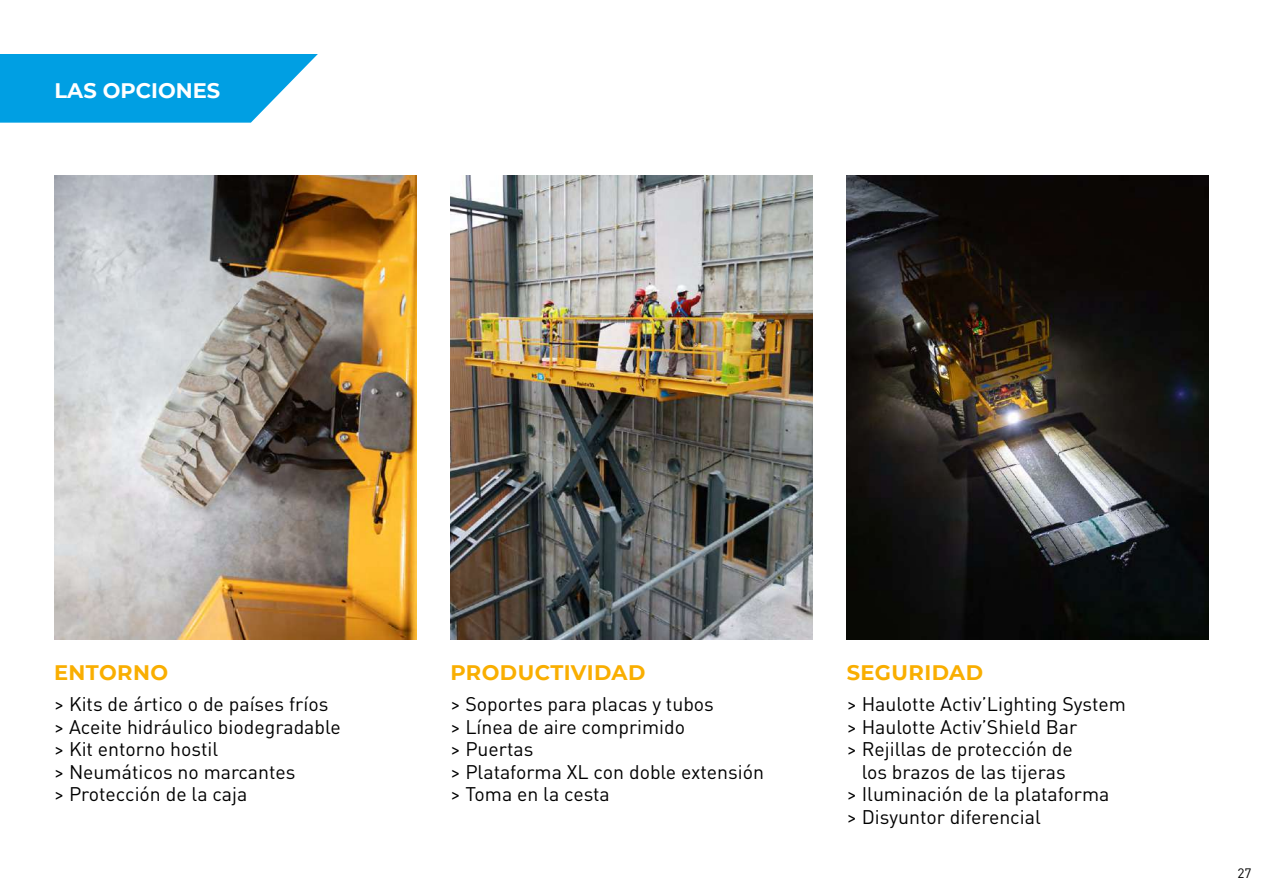
<style>
.page{position:relative;width:1263px;height:893px;background:#fff}
.page>*{position:absolute;margin:0;border:0;box-sizing:border-box;transform-origin:0 0}
.t1{font:700 21px "Montserrat";letter-spacing:.02em;color:#f9ae00}
.t2{font:700 21px "Montserrat";color:#fff}
.t3{font:19.5px/22.5px "DIN Pro";color:#000}
.t4{font:13.5px "DIN Pro";color:#000}
</style>
<div class="page">
<img style="left:54px;top:176px;width:362px;height:463px">
<img style="left:450px;top:176px;width:363px;height:463px">
<img style="left:847px;top:176px;width:362px;height:463px">
<svg style="left:0;top:54px;width:318px;height:69px;background:#1ca9e6"></svg>
<p class="t2" style="left:54px;top:76px;width:167px">LAS OPCIONES</p>
<p class="t1" style="left:54px;top:657px;width:116px">ENTORNO</p>
<p class="t3" style="left:54px;top:692px;width:288px">&gt; Kits de ártico o de países fríos &gt; Aceite hidráulico biodegradable &gt; Kit entorno hostil<br>&gt; Neumáticos no marcantes<br>&gt; Protección de la caja</p>
<p class="t1" style="left:450px;top:657px;width:197px">PRODUCTIVIDAD</p>
<p class="t3" style="left:450px;top:692px;width:315px">&gt; Soportes para placas y tubos<br>&gt; Línea de aire comprimido<br>&gt; Puertas<br>&gt; Plataforma XL con doble extensión &gt; Toma en la cesta</p>
<p class="t1" style="left:847px;top:657px;width:138px">SEGURIDAD</p>
<p class="t3" style="left:847px;top:692px;width:281px">&gt; Haulotte Activ’Lighting System</p>
<p class="t3" style="left:847px;top:714px;width:232px">&gt; Haulotte Activ’Shield Bar</p>
<p class="t3" style="left:847px;top:737px;width:228px">&gt; Rejillas de protección de</p>
<p class="t3" style="left:862px;top:759px;width:205px">los brazos de las tijeras</p>
<p class="t3" style="left:847px;top:782px;width:264px">&gt; Iluminación de la plataforma</p>
<p class="t3" style="left:847px;top:804px;width:196px">&gt; Disyuntor diferencial</p>
<p class="t4" style="left:1237px;top:864px;width:16px">27</p>
</div>
